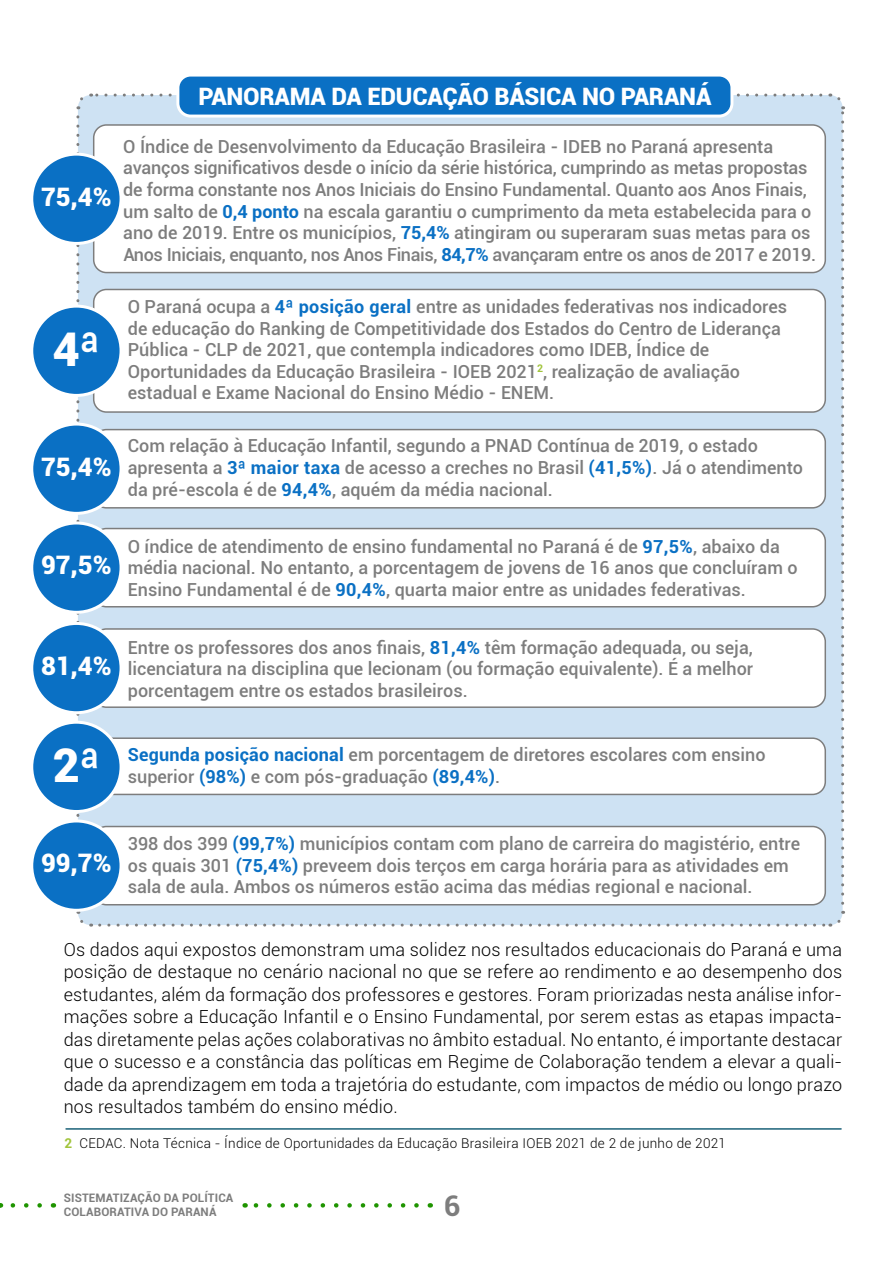
<style>
.page{position:relative;width:893px;height:1263px;background:#fff}
.page>*{position:absolute;margin:0;border:0;box-sizing:border-box;transform-origin:0 0}
.t1{font:900 46.5px "Roboto";color:#fff}
.t2{font:700 28.5px "Roboto";color:#7d7d7d}
.t3{font:900 25.5px "Roboto";color:#fff}
.t4{font:900 24px "Roboto";letter-spacing:-.01em;color:#fff}
.t5{font:500 18px/21.6px "Roboto";color:#7d7d7d}
.t6{font:300 18px/22.5px "Roboto";letter-spacing:.01em;color:#000;text-align:justify}
.t7{font:300 13.5px "Roboto";letter-spacing:.02em;color:#000}
.t8{font:700 11.7px/14.1px "Roboto";letter-spacing:.01em;color:#7d7d7d}
.s1{font-weight:700;color:#0a70c4}
.s2{font-weight:700;color:#a1c43b}
</style>
<div class="page">
<svg style="left:245px;top:1203px;width:172px;height:4px"></svg>
<svg style="left:0;top:1203px;width:40px;height:4px"></svg>
<div style="left:78px;top:95px;width:765px;height:830px;background:#cee2f3;border-radius:13px"></div>
<svg style="left:76px;top:117px;width:16px;height:810px"></svg>
<svg style="left:100px;top:911px;width:745px;height:15px"></svg>
<svg style="left:830px;top:93px;width:14px;height:810px"></svg>
<svg style="left:76px;top:94px;width:745px;height:15px"></svg>
<div style="left:178px;top:75px;width:554px;height:41px;background:#0a70c4;border-radius:13px"></div>
<div style="left:176px;top:74px;width:557px;height:44px;border:3px solid #fff;border-radius:13px"></div>
<div style="left:94px;top:125px;width:731px;height:148px;background:#fff;border-radius:13px"></div>
<div style="left:93px;top:124px;width:733px;height:149px;border:2px solid #7d7d7d;border-radius:13px"></div>
<div style="left:94px;top:289px;width:731px;height:123px;background:#fff;border-radius:13px"></div>
<div style="left:93px;top:289px;width:733px;height:124px;border:2px solid #7d7d7d;border-radius:13px"></div>
<div style="left:94px;top:430px;width:731px;height:78px;background:#fff;border-radius:13px"></div>
<div style="left:93px;top:429px;width:733px;height:80px;border:2px solid #7d7d7d;border-radius:13px"></div>
<div style="left:94px;top:528px;width:731px;height:79px;background:#fff;border-radius:13px"></div>
<div style="left:93px;top:528px;width:733px;height:79px;border:2px solid #7d7d7d;border-radius:13px"></div>
<div style="left:94px;top:629px;width:731px;height:78px;background:#fff;border-radius:13px"></div>
<div style="left:93px;top:628px;width:733px;height:80px;border:2px solid #7d7d7d;border-radius:13px"></div>
<div style="left:94px;top:826px;width:731px;height:79px;background:#fff;border-radius:13px"></div>
<div style="left:93px;top:826px;width:733px;height:79px;border:2px solid #7d7d7d;border-radius:13px"></div>
<div style="left:98px;top:738px;width:727px;height:56px;background:#fff;border-radius:13px"></div>
<div style="left:97px;top:737px;width:729px;height:58px;border:2px solid #7d7d7d;border-radius:13px"></div>
<div style="left:32px;top:154px;width:89px;height:89px;background:#0a70c4;border-radius:50%"></div>
<div style="left:30px;top:153px;width:93px;height:92px;border:3px solid #fff;border-radius:50%"></div>
<div style="left:32px;top:424px;width:89px;height:89px;background:#0a70c4;border-radius:50%"></div>
<div style="left:30px;top:423px;width:93px;height:92px;border:3px solid #fff;border-radius:50%"></div>
<div style="left:32px;top:523px;width:89px;height:89px;background:#0a70c4;border-radius:50%"></div>
<div style="left:30px;top:521px;width:93px;height:93px;border:3px solid #fff;border-radius:50%"></div>
<div style="left:32px;top:623px;width:89px;height:90px;background:#0a70c4;border-radius:50%"></div>
<div style="left:30px;top:622px;width:93px;height:92px;border:3px solid #fff;border-radius:50%"></div>
<div style="left:32px;top:821px;width:89px;height:89px;background:#0a70c4;border-radius:50%"></div>
<div style="left:30px;top:819px;width:93px;height:93px;border:3px solid #fff;border-radius:50%"></div>
<div style="left:32px;top:722px;width:89px;height:89px;background:#0a70c4;border-radius:50%"></div>
<div style="left:30px;top:721px;width:93px;height:92px;border:3px solid #fff;border-radius:50%"></div>
<div style="left:32px;top:306px;width:89px;height:89px;background:#0a70c4;border-radius:50%"></div>
<div style="left:30px;top:305px;width:93px;height:92px;border:3px solid #fff;border-radius:50%"></div>
<hr style="left:66px;top:1128px;width:775px;height:2px;background:#1a6178">
<h3 class="t3" style="left:41px;top:178px;width:72px">75,4%</h3>
<h1 class="t1" style="left:53px;top:316px;width:49px">4ª</h1>
<h3 class="t3" style="left:41px;top:449px;width:72px">75,4%</h3>
<h3 class="t3" style="left:41px;top:547px;width:72px">97,5%</h3>
<h3 class="t4" style="left:198px;top:79px;width:514px">PANORAMA DA EDUCAÇÃO BÁSICA NO PARANÁ</h3>
<p class="t5" style="left:123px;top:135px;width:694px">O Índice de Desenvolvimento da Educação Brasileira - IDEB no Paraná apresenta avanços significativos desde o início da série histórica, cumprindo as metas propostas de forma constante nos Anos Iniciais do Ensino Fundamental. Quanto aos Anos Finais, um salto de <span class="s1">0,4 ponto</span> na escala garantiu o cumprimento da meta estabelecida para o ano de 2019. Entre os municípios, <span class="s1">75,4%</span> atingiram ou superaram suas metas para os Anos Iniciais, enquanto, nos Anos Finais, <span class="s1">84,7%</span> avançaram entre os anos de 2017 e 2019.</p>
<p class="t5" style="left:128px;top:295px;width:661px">O Paraná ocupa a <span class="s1">4ª posição geral</span> entre as unidades federativas nos indicadores de educação do Ranking de Competitividade dos Estados do Centro de Liderança Pública - CLP de 2021, que contempla indicadores como IDEB, Índice de Oportunidades da Educação Brasileira - IOEB 2021<sup>2</sup>, realização de avaliação estadual e Exame Nacional do Ensino Médio - ENEM.</p>
<p class="t5" style="left:128px;top:434px;width:677px">Com relação à Educação Infantil, segundo a PNAD Contínua de 2019, o estado apresenta a <span class="s1">3ª maior taxa</span> de acesso a creches no Brasil <span class="s1">(41,5%)</span>. Já o atendimento da pré-escola é de <span class="s1">94,4%</span>, aquém da média nacional.</p>
<p class="t5" style="left:128px;top:535px;width:671px">O índice de atendimento de ensino fundamental no Paraná é de <span class="s1">97,5%</span>, abaixo da média nacional. No entanto, a porcentagem de jovens de 16 anos que concluíram o<br>Ensino Fundamental é de <span class="s1">90,4%</span>, quarta maior entre as unidades federativas.</p>
<h3 class="t3" style="left:41px;top:648px;width:72px">81,4%</h3>
<p class="t5" style="left:128px;top:636px;width:627px;text-align:justify">Entre os professores dos anos finais, <span class="s1">81,4%</span> têm formação adequada, ou seja, licenciatura na disciplina que lecionam (ou formação equivalente). É a melhor porcentagem entre os estados brasileiros.</p>
<h1 class="t1" style="left:53px;top:733px;width:49px">2ª</h1>
<p class="t5" style="left:128px;top:743px;width:639px"><span class="s1">Segunda posição nacional</span> em porcentagem de diretores escolares com ensino superior <span class="s1">(98%)</span> e com pós-graduação <span class="s1">(89,4%)</span>.</p>
<h3 class="t3" style="left:41px;top:845px;width:72px">99,7%</h3>
<p class="t5" style="left:128px;top:832px;width:674px">398 dos 399 <span class="s1">(99,7%)</span> municípios contam com plano de carreira do magistério, entre os quais 301 <span class="s1">(75,4%)</span> preveem dois terços em carga horária para as atividades em sala de aula. Ambos os números estão acima das médias regional e nacional.</p>
<p class="t6" style="left:64px;top:937px;width:780px">Os dados aqui expostos demonstram uma solidez nos resultados educacionais do Paraná e uma posição de destaque no cenário nacional no que se refere ao rendimento e ao desempenho dos estudantes, além da formação dos professores e gestores. Foram priorizadas nesta análise infor&shy;mações sobre a Educação Infantil e o Ensino Fundamental, por serem estas as etapas impacta&shy;das diretamente pelas ações colaborativas no âmbito estadual. No entanto, é importante destacar que o sucesso e a constância das políticas em Regime de Colaboração tendem a elevar a quali&shy;dade da aprendizagem em toda a trajetória do estudante, com impactos de médio ou longo prazo nos resultados também do ensino médio.</p>
<p class="t7" style="left:65px;top:1133px;width:663px"><span class="s2">2</span> CEDAC. Nota Técnica - Índice de Oportunidades da Educação Brasileira IOEB 2021 de 2 de junho de 2021</p>
<p class="t8" style="left:64px;top:1190px;width:171px">SISTEMATIZAÇÃO DA POLÍTICA<br>COLABORATIVA DO PARANÁ</p>
<h2 class="t2" style="left:444px;top:1185px;width:18px">6</h2>
</div>
